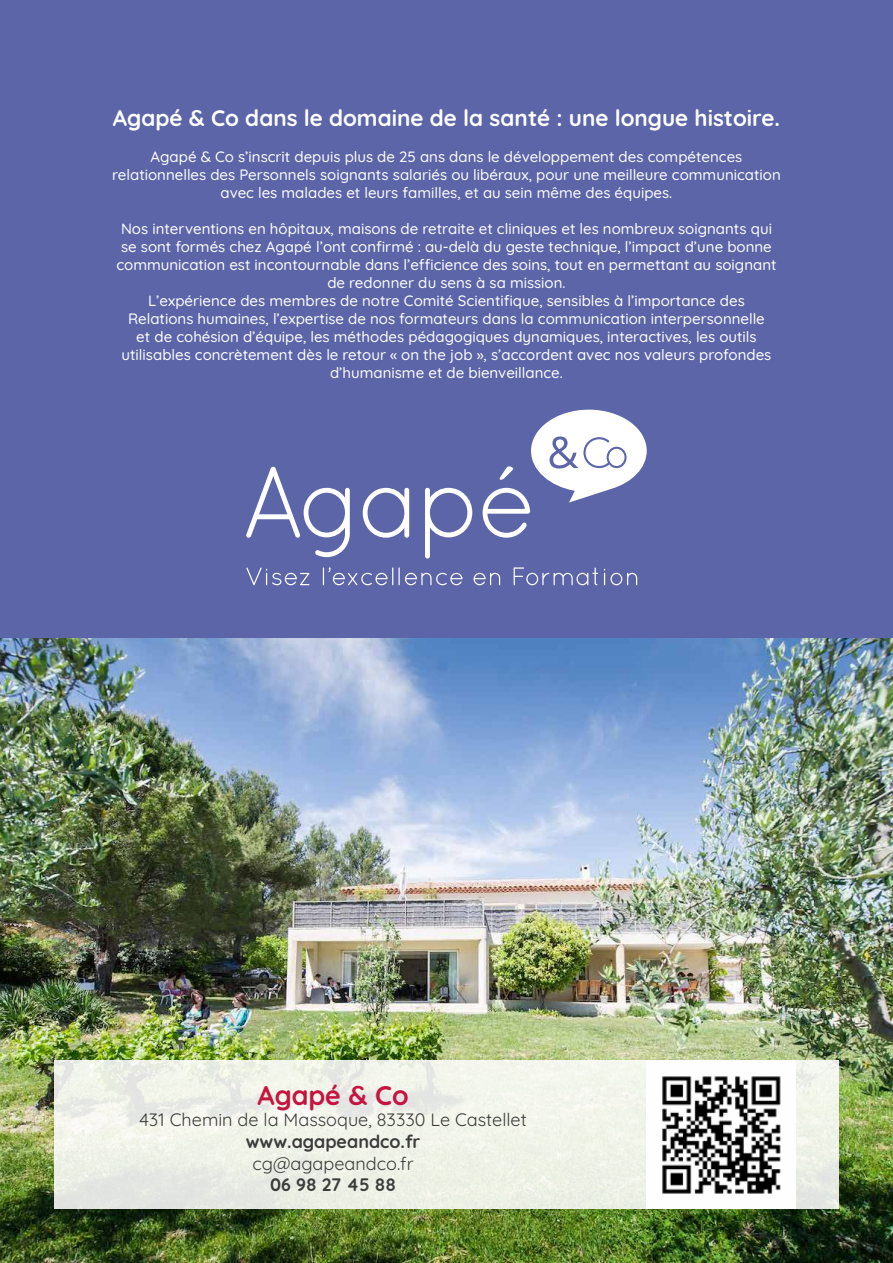
<style>
.page{position:relative;width:893px;height:1263px;background:#fff}
.page>*{position:absolute;margin:0;border:0;box-sizing:border-box;transform-origin:0 0}
.t1{font:700 27px "Quicksand";color:#c41540}
.t2{font:700 22.5px "Quicksand";color:#fff}
.t3{font:18px "Quicksand";color:#3c3c3b}
.t4{font:700 18px "Quicksand";color:#3c3c3b}
.t5{font:500 15px/18px "Quicksand";color:#fff;text-align:center}
</style>
<div class="page">
<img style="left:0;top:638px;width:893px;height:625px">
<div style="left:0;top:0;width:893px;height:638px;background:#5c65a8"></div>
<svg style="left:246px;top:467px;width:104px;height:90px"></svg>
<svg style="left:363px;top:488px;width:46px;height:50px"></svg>
<svg style="left:425px;top:488px;width:47px;height:70px"></svg>
<svg style="left:246px;top:567px;width:63px;height:18px"></svg>
<svg style="left:323px;top:567px;width:139px;height:18px"></svg>
<svg style="left:474px;top:573px;width:26px;height:12px"></svg>
<svg style="left:514px;top:567px;width:84px;height:18px"></svg>
<svg style="left:604px;top:569px;width:33px;height:16px"></svg>
<svg style="left:483px;top:410px;width:164px;height:128px"></svg>
<svg style="left:54px;top:1060px;width:785px;height:149px;background:#eef1e8"></svg>
<img style="left:647px;top:1060px;width:148px;height:149px">
<h2 class="t2" style="left:113px;top:100px;width:669px">Agapé &amp; Co dans le domaine de la santé : une longue histoire.</h2>
<p class="t5" style="left:112px;top:147px;width:670px">Agapé &amp; Co s’inscrit depuis plus de 25 ans dans le développement des compétences relationnelles des Personnels soignants salariés ou libéraux, pour une meilleure communication avec les malades et leurs familles, et au sein même des équipes.</p>
<p class="t5" style="left:116px;top:219px;width:662px">Nos interventions en hôpitaux, maisons de retraite et cliniques et les nombreux soignants qui se sont formés chez Agapé l’ont confirmé : au-delà du geste technique, l’impact d’une bonne communication est incontournable dans l’efficience des soins, tout en permettant au soignant de redonner du sens à sa mission.<br>L’expérience des membres de notre Comité Scientifique, sensibles à l’importance des Relations humaines, l’expertise de nos formateurs dans la communication interpersonnelle<br>et de cohésion d’équipe, les méthodes pédagogiques dynamiques, interactives, les outils utilisables concrètement dès le retour « on the job », s’accordent avec nos valeurs profondes d’humanisme et de bienveillance.</p>
<h1 class="t1" style="left:257px;top:1073px;width:153px">Agapé &amp; Co</h1>
<p class="t3" style="left:139px;top:1106px;width:389px">431 Chemin de la Massoque, 83330 Le Castellet</p>
<p class="t4" style="left:246px;top:1127px;width:176px">www.agapeandco.fr</p>
<p class="t3" style="left:252px;top:1149px;width:163px">cg@agapeandco.fr</p>
<p class="t4" style="left:270px;top:1170px;width:127px">06 98 27 45 88</p>
</div>
